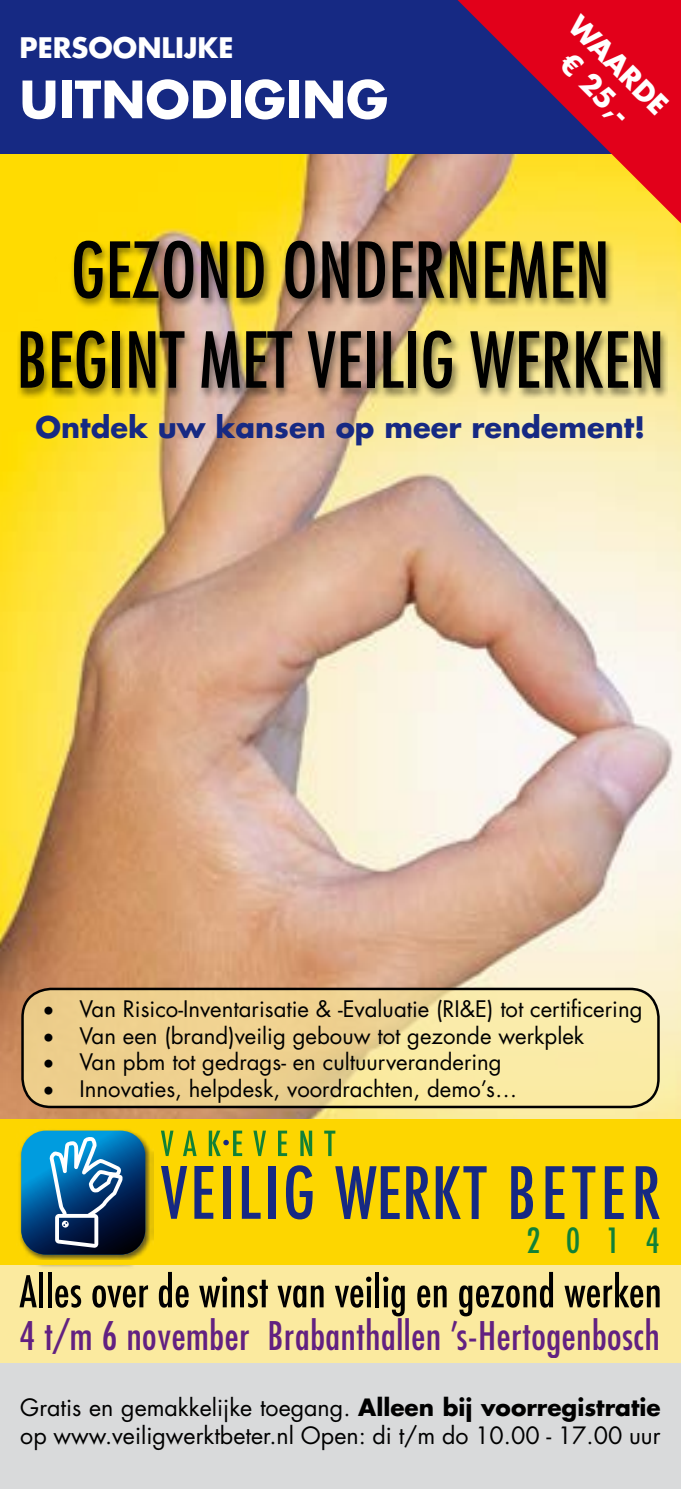
<style>
.page{position:relative;width:681px;height:1489px;background:#fff}
.page>*{position:absolute;margin:0;border:0;box-sizing:border-box;transform-origin:0 0}
.t1{font:condensed 74.75px/89.8px "Futura Std";color:#000;text-align:center}
.t2{font:700 50px "Futura Std";color:#fff}
.t3{font:condensed 38.5px "Futura Std";letter-spacing:.015em;color:#622181}
.t4{font:condensed 33.75px "Futura Std";color:#118136}
.t5{font:700 29px "Futura Std";color:#162983}
.t6{font:700 27.5px/33px "Futura Std";color:#fff;text-align:center}
.t7{font:23.25px/27.8px "Futura Std";color:#000}
.t8{font:22.25px "Futura Std";color:#000}
.s1{font-weight:700}
</style>
<div class="page">
<img style="left:0;top:154px;width:680px;height:965px">
<div style="left:17px;top:241px;width:650px;height:157px;background:#000;opacity:.48"></div>
<div style="left:0;top:1119px;width:680px;height:369px;background:#fdd600"></div>
<div style="left:0;top:1265px;width:680px;height:99px;background:#fbea9f"></div>
<div style="left:0;top:1362px;width:680px;height:126px;background:#d9dadb"></div>
<div style="left:0;top:0;width:680px;height:154px;background:#162983"></div>
<svg style="left:457px;top:0;width:223px;height:223px"></svg>
<svg style="left:19px;top:1275px;width:18px;height:32px"></svg>
<hr style="left:39px;top:1271px;width:4px;height:36px;background:#000">
<hr style="left:48px;top:1271px;width:4px;height:36px;background:#000">
<svg style="left:55px;top:1285px;width:26px;height:22px"></svg>
<svg style="left:92px;top:1285px;width:56px;height:22px"></svg>
<svg style="left:159px;top:1271px;width:30px;height:36px"></svg>
<svg style="left:199px;top:1276px;width:69px;height:31px"></svg>
<svg style="left:277px;top:1285px;width:46px;height:22px"></svg>
<svg style="left:335px;top:1276px;width:36px;height:31px"></svg>
<hr style="left:375px;top:1271px;width:4px;height:36px;background:#000">
<svg style="left:383px;top:1276px;width:21px;height:40px"></svg>
<svg style="left:417px;top:1285px;width:29px;height:22px"></svg>
<svg style="left:459px;top:1271px;width:93px;height:45px"></svg>
<svg style="left:564px;top:1271px;width:95px;height:36px"></svg>
<img style="left:19px;top:1140px;width:134px;height:119px">
<svg style="left:21px;top:1130px;width:124px;height:124px;background:#28658c"></svg>
<svg style="left:62px;top:1220px;width:7px;height:7px"></svg>
<svg style="left:161px;top:1166px;width:26px;height:52px"></svg>
<svg style="left:194px;top:1166px;width:19px;height:52px"></svg>
<div style="left:223px;top:1165px;width:7px;height:53px;background:#162983"></div>
<svg style="left:242px;top:1166px;width:18px;height:52px"></svg>
<div style="left:268px;top:1165px;width:7px;height:53px;background:#162983"></div>
<svg style="left:286px;top:1165px;width:26px;height:54px"></svg>
<svg style="left:335px;top:1166px;width:64px;height:52px"></svg>
<svg style="left:406px;top:1166px;width:80px;height:52px"></svg>
<svg style="left:511px;top:1166px;width:21px;height:52px"></svg>
<svg style="left:545px;top:1166px;width:19px;height:52px"></svg>
<svg style="left:572px;top:1166px;width:23px;height:52px"></svg>
<svg style="left:604px;top:1166px;width:19px;height:52px"></svg>
<svg style="left:635px;top:1166px;width:24px;height:52px"></svg>
<svg style="left:161px;top:1130px;width:12px;height:25px"></svg>
<svg style="left:183px;top:1130px;width:13px;height:25px"></svg>
<svg style="left:253px;top:1130px;width:13px;height:25px"></svg>
<svg style="left:278px;top:1130px;width:9px;height:25px"></svg>
<svg style="left:300px;top:1130px;width:12px;height:25px"></svg>
<svg style="left:324px;top:1130px;width:11px;height:25px"></svg>
<svg style="left:209px;top:1130px;width:33px;height:25px"></svg>
<svg style="left:23px;top:988px;width:635px;height:118px;background:#f1da98"></svg>
<div style="left:21px;top:987px;width:638px;height:121px;border:2px solid #000;border-radius:28px"></div>
<p class="t6" style="left:19px;top:31px;width:215px">PERSOONLIJKE</p>
<h2 class="t2" style="left:19px;top:66px;width:370px">UITNODIGING</h2>
<p class="t6" style="left:585px;top:8px;width:127px;rotate:45deg">WAARDE € 25,-</p>
<h1 class="t1" style="left:16px;top:225px;width:649px">GEZOND ONDERNEMEN<br>BEGINT MET VEILIG WERKEN</h1>
<h3 class="t5" style="left:36px;top:408px;width:611px">Ontdek uw kansen op meer rendement!</h3>
<p class="t8" style="left:43px;top:994px;width:600px">• Van Risico-Inventarisatie &amp; -Evaluatie (RI&amp;E) tot certificering</p>
<p class="t8" style="left:43px;top:1021px;width:542px">• Van een (brand)veilig gebouw tot gezonde werkplek</p>
<p class="t8" style="left:43px;top:1047px;width:459px">• Van pbm tot gedrags- en cultuurverandering</p>
<p class="t8" style="left:43px;top:1074px;width:475px">• Innovaties, helpdesk, voordrachten, demo’s…</p>
<h3 class="t4" style="left:526px;top:1225px;width:134px">2014</h3>
<h3 class="t3" style="left:19px;top:1312px;width:641px">4 t/m 6 november Brabanthallen ’s-Hertogenbosch</h3>
<p class="t7" style="left:20px;top:1393px;width:641px">Gratis en gemakkelijke toegang. <span class="s1">Alleen bij voorregistratie </span>op www.veiligwerktbeter.nl Open: di t/m do 10.00 - 17.00 uur</p>
</div>
